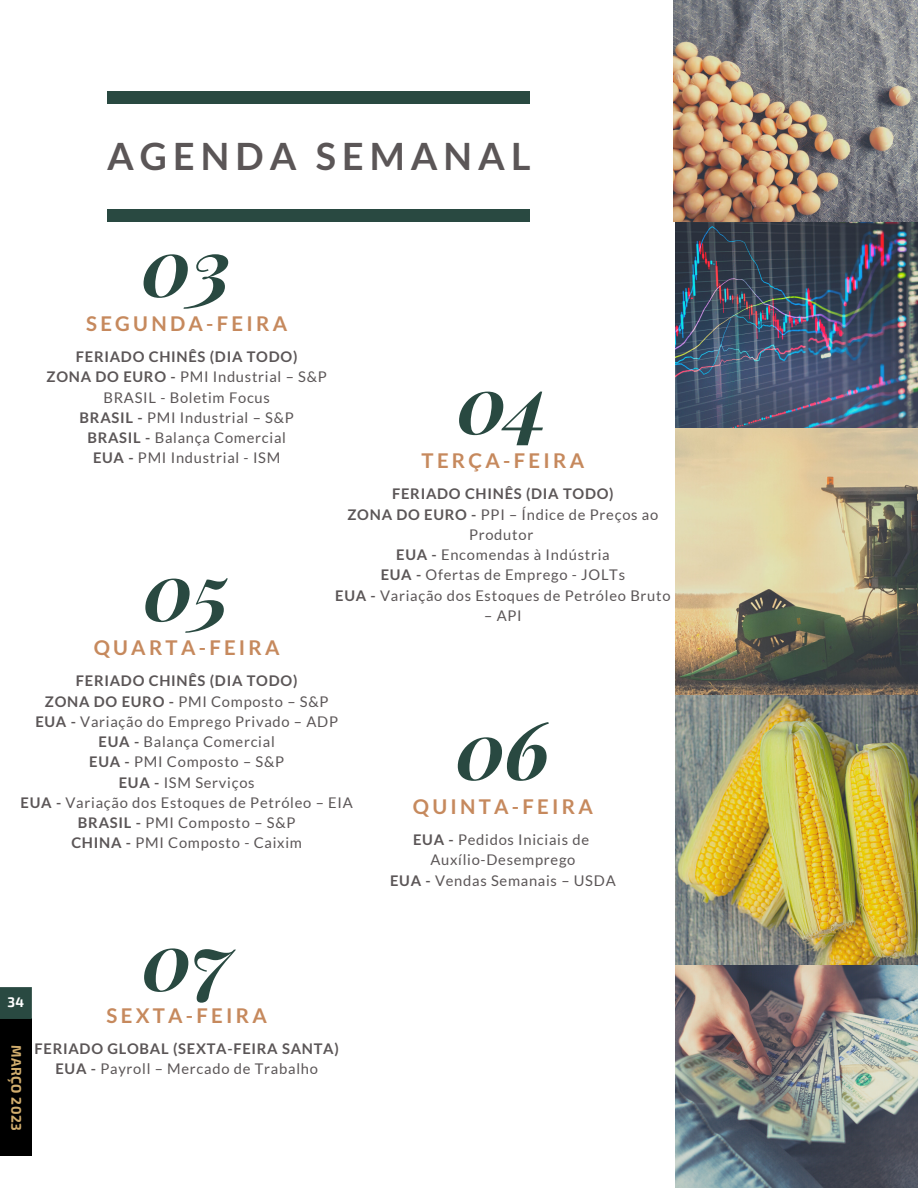
<style>
.page{position:relative;width:918px;height:1188px;background:#fff}
.page>*{position:absolute;margin:0;border:0;box-sizing:border-box;transform-origin:0 0}
.t1{font:italic 700 79.8px "Playfair Display";letter-spacing:-.01em;color:#294941}
.t2{font:700 37.65px "Lato";letter-spacing:.16em;color:#5b5657}
.t3{font:700 20.4px "Lato";letter-spacing:.16em;color:#c6895d}
.t4{font:14.7px/20.2px "Lato";letter-spacing:.05em;color:#5b5657;text-align:center}
.t5{font:700 14.7px/20.2px "Lato";letter-spacing:.05em;color:#5b5657;text-align:center}
.t6{font:700 13.65px "Exo 2";letter-spacing:.03em;color:#d2ae6e}
.t7{font:700 13.65px "Exo 2";color:#fff}
.s1{font-weight:700}
.s2{font-weight:400}
</style>
<div class="page">
<div style="left:107px;top:210px;width:423px;height:12px;background:#294941"></div>
<div style="left:107px;top:92px;width:423px;height:12px;background:#294941"></div>
<img style="left:674px;top:0;width:244px;height:429px">
<img style="left:675px;top:429px;width:243px;height:537px">
<img style="left:675px;top:966px;width:243px;height:222px">
<div style="left:0;top:1019px;width:32px;height:137px;background:#000"></div>
<div style="left:0;top:987px;width:32px;height:32px;background:#294941"></div>
<h2 class="t2" style="left:107px;top:133px;width:425px">AGENDA SEMANAL</h2>
<h1 class="t1" style="left:142px;top:210px;width:92px">03</h1>
<h3 class="t3" style="left:86px;top:311px;width:203px">SEGUNDA-FEIRA</h3>
<p class="t4" style="left:47px;top:346px;width:282px"><span class="s1">FERIADO CHINÊS (DIA TODO)<br>ZONA DO EURO -</span> PMI Industrial – S&amp;P<br>BRASIL - Boletim Focus<br><span class="s1">BRASIL -</span> PMI Industrial – S&amp;P<br><span class="s1">BRASIL -</span> Balança Comercial<br><span class="s1">EUA -</span> PMI Industrial - ISM</p>
<h1 class="t1" style="left:143px;top:535px;width:88px">05</h1>
<h3 class="t3" style="left:94px;top:635px;width:188px">QUARTA-FEIRA</h3>
<h1 class="t1" style="left:457px;top:348px;width:93px">04</h1>
<h3 class="t3" style="left:422px;top:448px;width:164px">TERÇA-FEIRA</h3>
<p class="t4" style="left:335px;top:484px;width:337px"><span class="s1">FERIADO CHINÊS (DIA TODO)<br>ZONA DO EURO -</span> PPI – Índice de Preços ao<br>Produtor<br><span class="s1">EUA -</span> Encomendas à Indústria<br><span class="s1">EUA -</span> Ofertas de Emprego - JOLTs<br><span class="s1">EUA -</span> Variação dos Estoques de Petróleo Bruto</p>
<p class="t4" style="left:484px;top:605px;width:39px">– API</p>
<p class="t4" style="left:21px;top:671px;width:334px"><span class="s1">FERIADO CHINÊS (DIA TODO)<br>ZONA DO EURO -</span> PMI Composto – S&amp;P<br><span class="s1">EUA -</span> Variação do Emprego Privado – ADP<br><span class="s1">EUA -</span> Balança Comercial<br><span class="s1">EUA -</span> PMI Composto – S&amp;P<br><span class="s1">EUA -</span> ISM Serviços<br><span class="s1">EUA -</span> Variação dos Estoques de Petróleo – EIA<br><span class="s1">BRASIL -</span> PMI Composto – S&amp;P<br><span class="s1">CHINA -</span> PMI Composto - Caixim</p>
<p class="t7" style="left:8px;top:993px;width:18px">34</p>
<p class="t6" style="left:25px;top:1045px;width:87px;rotate:90deg">MARÇO 2023</p>
<h1 class="t1" style="left:142px;top:905px;width:90px">07</h1>
<p class="t5" style="left:35px;top:1038px;width:306px">FERIADO GLOBAL (SEXTA-FEIRA SANTA)<br>EUA - <span class="s2">Payroll – Mercado de Trabalho</span></p>
<h3 class="t3" style="left:107px;top:1003px;width:162px">SEXTA-FEIRA</h3>
<h1 class="t1" style="left:456px;top:693px;width:96px">06</h1>
<h3 class="t3" style="left:413px;top:794px;width:182px">QUINTA-FEIRA</h3>
<p class="t4" style="left:390px;top:829px;width:227px"><span class="s1">EUA -</span> Pedidos Iniciais de<br>Auxílio-Desemprego<br><span class="s1">EUA -</span> Vendas Semanais – USDA</p>
</div>
